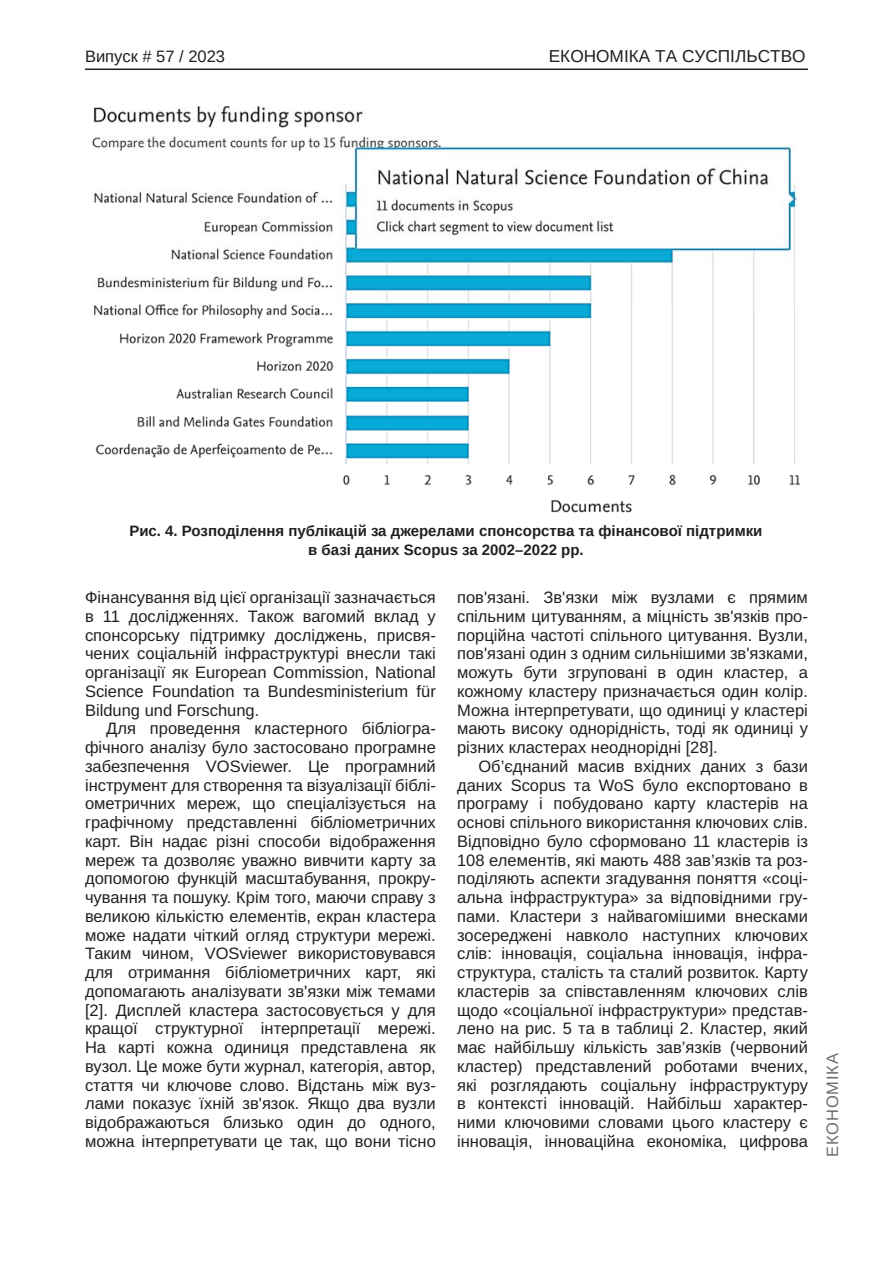
<style>
.page{position:relative;width:893px;height:1263px;background:#fff}
.page>*{position:absolute;margin:0;border:0;box-sizing:border-box;transform-origin:0 0}
.t1{font:17.25px "Arimo";color:#231f20}
.Текст_основной_G{font:16.5px/18.8px "Arimo";color:#231f20;text-align:justify}
.t2{font:16.5px "Arimo";color:#231f20}
.t3{font:16.5px "Arimo";letter-spacing:.05em;color:#6c6d70}
.Рисунок_N{font:700 15px "Arimo";color:#231f20}
</style>
<div class="page">
<hr style="left:85px;top:69px;width:723px;height:1px;background:#231f20">
<img style="left:92px;top:107px;width:708px;height:406px">
<p class="t2" style="left:85px;top:47px;width:142px">Випуск # 57 / 2023</p>
<p class="t1" style="left:549px;top:47px;width:258px">ЕКОНОМІКА ТА СУСПІЛЬСТВО</p>
<p class="Рисунок_N" style="left:129px;top:521px;width:635px">Рис. 4. Розподілення публікацій за джерелами спонсорства та фінансової підтримки</p>
<p class="Рисунок_N" style="left:308px;top:540px;width:277px">в базі даних Scopus за 2002–2022 рр.</p>
<p class="Текст_основной_G" style="left:85px;top:588px;width:352px">Фінансування від цієї організації зазначається в 11 дослідженнях. Також вагомий вклад у спонсорську підтримку досліджень, присвя&shy;чених соціальній інфраструктурі внесли такі організації як European Commission, National Science Foundation та Bundesministerium für Bildung und Forschung.</p>
<p class="Текст_основной_G" style="left:85px;top:719px;width:352px;text-indent:21px">Для проведення кластерного бібліогра&shy;фічного аналізу було застосовано програмне забезпечення VOSviewer. Це програмний інструмент для створення та візуалізації біблі&shy;ометричних мереж, що спеціалізується на графічному представленні бібліометричних карт. Він надає різні способи відображення мереж та дозволяє уважно вивчити карту за допомогою функцій масштабування, прокру&shy;чування та пошуку. Крім того, маючи справу з великою кількістю елементів, екран кластера може надати чіткий огляд структури мережі.<br>Таким чином, VOSviewer використовувався для отримання бібліометричних карт, які допомагають аналізувати зв'язки між темами [2]. Дисплей кластера застосовується у для кращої структурної інтерпретації мережі.<br>На карті кожна одиниця представлена як вузол. Це може бути журнал, категорія, автор, стаття чи ключове слово. Відстань між вуз&shy;лами показує їхній зв'язок. Якщо два вузли відображаються близько один до одного, можна інтерпретувати це так, що вони тісно</p>
<p class="Текст_основной_G" style="left:457px;top:588px;width:352px">пов'язані. Зв'язки між вузлами є прямим спільним цитуванням, а міцність зв'язків про&shy;порційна частоті спільного цитування. Вузли, пов'язані один з одним сильнішими зв'язками, можуть бути згруповані в один кластер, а кожному кластеру призначається один колір.<br>Можна інтерпретувати, що одиниці у кластері мають високу однорідність, тоді як одиниці у різних кластерах неоднорідні [28].</p>
<p class="Текст_основной_G" style="left:457px;top:757px;width:352px;text-indent:21px">Об’єднаний масив вхідних даних з бази даних Scopus та WoS було експортовано в програму і побудовано карту кластерів на основі спільного використання ключових слів.<br>Відповідно було сформовано 11 кластерів із 108 елементів, які мають 488 зав’язків та роз&shy;поділяють аспекти згадування поняття «соці&shy;альна інфраструктура» за відповідними гру&shy;пами. Кластери з найвагомішими внесками зосереджені навколо наступних ключових слів: інновація, соціальна інновація, інфра&shy;структура, сталість та сталий розвиток. Карту кластерів за співставленням ключових слів щодо «соціальної інфраструктури» представ&shy;лено на рис. 5 та в таблиці 2. Кластер, який має найбільшу кількість зав’язків (червоний кластер) представлений роботами вчених, які розглядають соціальну інфраструктуру в контексті інновацій. Найбільш характер&shy;ними ключовими словами цього кластеру є інновація, інноваційна економіка, цифрова</p>
<p class="t3" style="left:823px;top:1157px;width:105px;rotate:-90deg">ЕКОНОМІКА</p>
</div>
